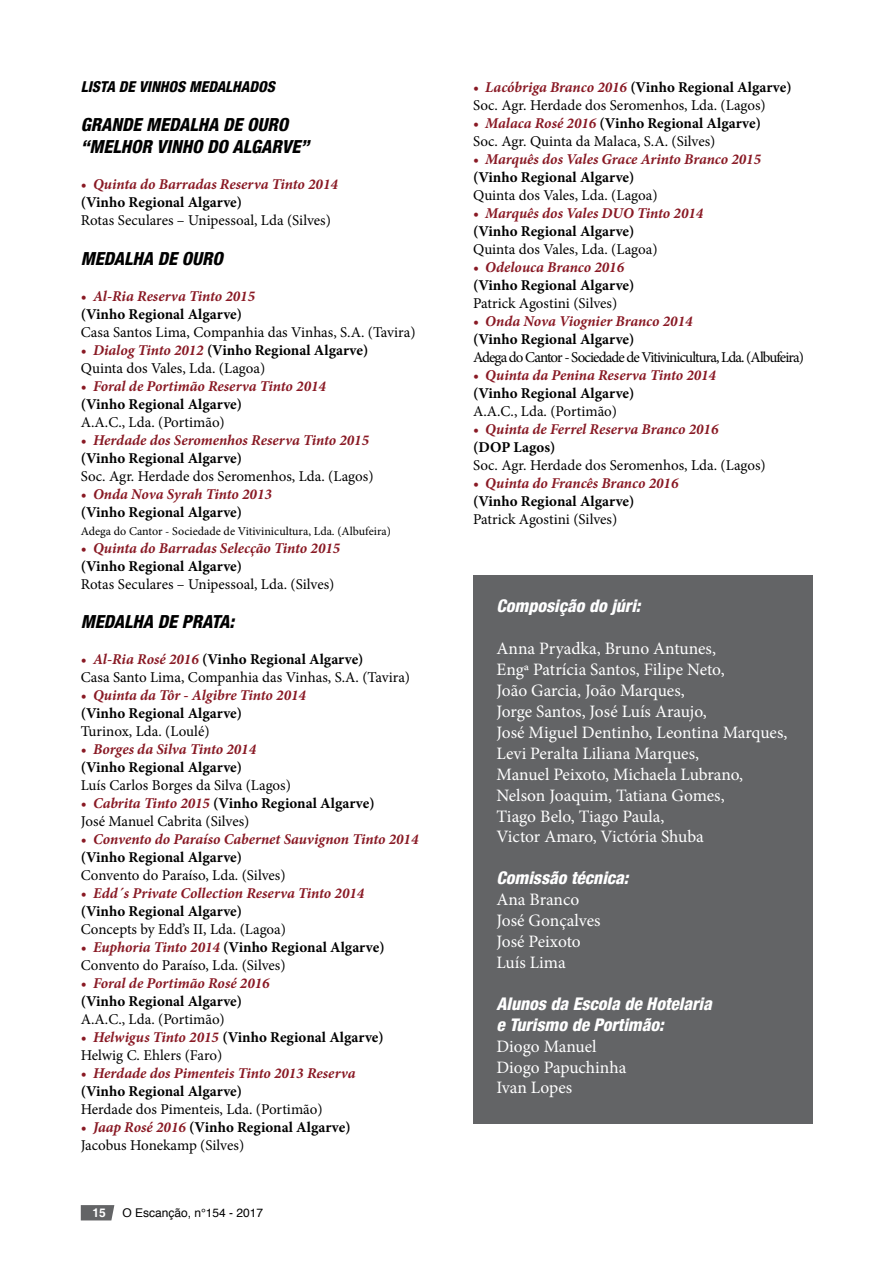
<style>
.page{position:relative;width:893px;height:1263px;background:#fff}
.page>*{position:absolute;margin:0;border:0;box-sizing:border-box;transform-origin:0 0}
.t1{font:18px/21.6px "Helvetica 87 Cond Hvy Obl";color:#000}
.t2{font:17.4px/20.9px "Minion Pro";letter-spacing:-.005em;color:#fff}
.t3{font:17.4px/20.9px "Helvetica 87 Cond Hvy Obl";color:#fff}
.t4{font:15px/18px "Minion Pro";color:#000}
.t5{font:italic 700 15px "Minion Pro";color:#891924}
.t6{font:700 15px/18px "Minion Pro";color:#000}
.t7{font:15px "Minion Pro";letter-spacing:-.06em;color:#000}
.t8{font:15px "Helvetica 87 Cond Hvy Obl";color:#000}
.t9{font:12px "Minion Pro";color:#000}
.t10{font:12px "Helvetica";color:#000}
.t11{font:700 12px "Helvetica";color:#fff}
.s1{font-weight:700;font-style:italic;color:#891924}
.s2{font-weight:700}
.s3{font-style:italic;color:#891924}
.s4{font-weight:400}
</style>
<div class="page">
<svg style="left:81px;top:1205px;width:33px;height:15px"></svg>
<div style="left:473px;top:575px;width:339px;height:549px;background:#636466"></div>
<p class="t8" style="left:81px;top:77px;width:195px">LISTA DE VINHOS MEDALHADOS</p>
<p class="t1" style="left:81px;top:114px;width:230px">GRANDE MEDALHA DE OURO “MELHOR VINHO DO ALGARVE”</p>
<p class="t5" style="left:81px;top:173px;width:259px">• Quinta do Barradas Reserva Tinto 2014</p>
<p class="t6" style="left:81px;top:193px;width:163px">(Vinho Regional Algarve)</p>
<p class="t4" style="left:81px;top:211px;width:252px">Rotas Seculares – Unipessoal, Lda (Silves)</p>
<p class="t1" style="left:81px;top:247px;width:144px">MEDALHA DE OURO</p>
<p class="t5" style="left:81px;top:285px;width:176px">• Al-Ria Reserva Tinto 2015</p>
<p class="t6" style="left:81px;top:305px;width:163px">(Vinho Regional Algarve)</p>
<p class="t4" style="left:81px;top:323px;width:336px">Casa Santos Lima, Companhia das Vinhas, S.A. (Tavira)</p>
<p class="t4" style="left:81px;top:341px;width:289px"><span class="s1">• Dialog Tinto 2012</span> <span class="s2">(Vinho Regional Algarve)<br></span>Quinta dos Vales, Lda. (Lagoa)</p>
<p class="t5" style="left:81px;top:375px;width:247px">• Foral de Portimão Reserva Tinto 2014</p>
<p class="t6" style="left:81px;top:395px;width:163px">(Vinho Regional Algarve)</p>
<p class="t4" style="left:81px;top:413px;width:146px">A.A.C., Lda. (Portimão)</p>
<p class="t5" style="left:81px;top:429px;width:290px">• Herdade dos Seromenhos Reserva Tinto 2015</p>
<p class="t6" style="left:81px;top:449px;width:163px">(Vinho Regional Algarve)</p>
<p class="t4" style="left:81px;top:467px;width:294px">Soc. Agr. Herdade dos Seromenhos, Lda. (Lagos)</p>
<p class="t5" style="left:81px;top:483px;width:193px">• Onda Nova Syrah Tinto 2013</p>
<p class="t6" style="left:81px;top:503px;width:163px">(Vinho Regional Algarve)</p>
<p class="t9" style="left:81px;top:523px;width:312px">Adega do Cantor - Sociedade de Vitivinicultura, Lda. (Albufeira)</p>
<p class="t5" style="left:81px;top:537px;width:261px">• Quinta do Barradas Selecção Tinto 2015</p>
<p class="t6" style="left:81px;top:557px;width:163px">(Vinho Regional Algarve)</p>
<p class="t4" style="left:81px;top:575px;width:255px">Rotas Seculares – Unipessoal, Lda. (Silves)</p>
<p class="t1" style="left:81px;top:611px;width:155px">MEDALHA DE PRATA:</p>
<p class="t4" style="left:81px;top:650px;width:331px"><span class="s1">• Al-Ria Rosé 2016</span> <span class="s2">(Vinho Regional Algarve)<br></span>Casa Santo Lima, Companhia das Vinhas, S.A. (Tavira)</p>
<p class="t5" style="left:81px;top:685px;width:227px">• Quinta da Tôr - Algibre Tinto 2014</p>
<p class="t6" style="left:81px;top:704px;width:163px">(Vinho Regional Algarve)</p>
<p class="t4" style="left:81px;top:722px;width:130px">Turinox, Lda. (Loulé)</p>
<p class="t5" style="left:81px;top:739px;width:177px">• Borges da Silva Tinto 2014</p>
<p class="t6" style="left:81px;top:758px;width:163px">(Vinho Regional Algarve)</p>
<p class="t4" style="left:81px;top:776px;width:212px">Luís Carlos Borges da Silva (Lagos)</p>
<p class="t4" style="left:81px;top:794px;width:295px"><span class="s1">• Cabrita Tinto 2015</span> <span class="s2">(Vinho Regional Algarve)<br></span>José Manuel Cabrita (Silves)</p>
<p class="t5" style="left:81px;top:829px;width:339px">• Convento do Paraíso Cabernet Sauvignon Tinto 2014</p>
<p class="t6" style="left:81px;top:848px;width:163px">(Vinho Regional Algarve)</p>
<p class="t4" style="left:81px;top:866px;width:206px">Convento do Paraíso, Lda. (Silves)</p>
<p class="t5" style="left:81px;top:883px;width:285px">• Edd´s Private Collection Reserva Tinto 2014</p>
<p class="t6" style="left:81px;top:902px;width:163px">(Vinho Regional Algarve)</p>
<p class="t4" style="left:81px;top:920px;width:207px">Concepts by Edd’s II, Lda. (Lagoa)</p>
<p class="t4" style="left:81px;top:938px;width:305px"><span class="s1">• Euphoria Tinto 2014</span> <span class="s2">(Vinho Regional Algarve)<br></span>Convento do Paraíso, Lda. (Silves)</p>
<p class="t5" style="left:81px;top:973px;width:190px">• Foral de Portimão Rosé 2016</p>
<p class="t6" style="left:81px;top:992px;width:163px">(Vinho Regional Algarve)</p>
<p class="t4" style="left:81px;top:1010px;width:146px">A.A.C., Lda. (Portimão)</p>
<p class="t6" style="left:81px;top:1028px;width:304px"><span class="s3">• Helwigus Tinto 2015</span> (Vinho Regional Algarve)<br><span class="s4">Helwig C. Ehlers (Faro)</span></p>
<p class="t5" style="left:81px;top:1063px;width:276px">• Herdade dos Pimenteis Tinto 2013 Reserva</p>
<p class="t6" style="left:81px;top:1082px;width:163px">(Vinho Regional Algarve)</p>
<p class="t4" style="left:81px;top:1100px;width:243px">Herdade dos Pimenteis, Lda. (Portimão)</p>
<p class="t4" style="left:81px;top:1118px;width:271px"><span class="s1">• Jaap Rosé 2016</span> <span class="s2">(Vinho Regional Algarve)<br></span>Jacobus Honekamp (Silves)</p>
<p class="t11" style="left:92px;top:1205px;width:15px">15</p>
<p class="t10" style="left:122px;top:1205px;width:142px">O Escanção, n°154 - 2017</p>
<p class="t4" style="left:473px;top:78px;width:320px"><span class="s1">• Lacóbriga Branco 2016</span> <span class="s2">(Vinho Regional Algarve)<br></span>Soc. Agr. Herdade dos Seromenhos, Lda. (Lagos)</p>
<p class="t4" style="left:473px;top:114px;width:289px"><span class="s1">• Malaca Rosé 2016</span> <span class="s2">(Vinho Regional Algarve)<br></span>Soc. Agr. Quinta da Malaca, S.A. (Silves)</p>
<p class="t5" style="left:473px;top:148px;width:290px">• Marquês dos Vales Grace Arinto Branco 2015</p>
<p class="t6" style="left:473px;top:168px;width:163px">(Vinho Regional Algarve)</p>
<p class="t4" style="left:473px;top:186px;width:186px">Quinta dos Vales, Lda. (Lagoa)</p>
<p class="t5" style="left:473px;top:202px;width:232px">• Marquês dos Vales DUO Tinto 2014</p>
<p class="t6" style="left:473px;top:222px;width:163px">(Vinho Regional Algarve)</p>
<p class="t4" style="left:473px;top:240px;width:186px">Quinta dos Vales, Lda. (Lagoa)</p>
<p class="t5" style="left:473px;top:256px;width:153px">• Odelouca Branco 2016</p>
<p class="t6" style="left:473px;top:276px;width:163px">(Vinho Regional Algarve)</p>
<p class="t4" style="left:473px;top:294px;width:146px">Patrick Agostini (Silves)</p>
<p class="t5" style="left:473px;top:310px;width:221px">• Onda Nova Viognier Branco 2014</p>
<p class="t6" style="left:473px;top:330px;width:163px">(Vinho Regional Algarve)</p>
<p class="t7" style="left:473px;top:347px;width:332px">Adega do Cantor - Sociedade de Vitivinicultura, Lda. (Albufeira)</p>
<p class="t5" style="left:473px;top:364px;width:244px">• Quinta da Penina Reserva Tinto 2014</p>
<p class="t6" style="left:473px;top:384px;width:163px">(Vinho Regional Algarve)</p>
<p class="t4" style="left:473px;top:402px;width:146px">A.A.C., Lda. (Portimão)</p>
<p class="t5" style="left:473px;top:418px;width:247px">• Quinta de Ferrel Reserva Branco 2016</p>
<p class="t6" style="left:473px;top:438px;width:84px">(DOP Lagos)</p>
<p class="t4" style="left:473px;top:456px;width:294px">Soc. Agr. Herdade dos Seromenhos, Lda. (Lagos)</p>
<p class="t5" style="left:473px;top:472px;width:207px">• Quinta do Francês Branco 2016</p>
<p class="t6" style="left:473px;top:492px;width:163px">(Vinho Regional Algarve)</p>
<p class="t4" style="left:473px;top:510px;width:146px">Patrick Agostini (Silves)</p>
<p class="t3" style="left:496px;top:595px;width:146px">Composição do júri:</p>
<p class="t2" style="left:496px;top:638px;width:292px">Anna Pryadka, Bruno Antunes,<br>Engª Patrícia Santos, Filipe Neto,<br>João Garcia, João Marques,<br>Jorge Santos, José Luís Araujo,<br>José Miguel Dentinho, Leontina Marques,<br>Levi Peralta Liliana Marques,<br>Manuel Peixoto, Michaela Lubrano,<br>Nelson Joaquim, Tatiana Gomes,<br>Tiago Belo, Tiago Paula,<br>Victor Amaro, Victória Shuba</p>
<p class="t3" style="left:496px;top:867px;width:134px">Comissão técnica:</p>
<p class="t2" style="left:496px;top:889px;width:106px">Ana Branco<br>José Gonçalves<br>José Peixoto<br>Luís Lima</p>
<p class="t3" style="left:496px;top:993px;width:217px">Alunos da Escola de Hotelaria e Turismo de Portimão:</p>
<p class="t2" style="left:496px;top:1036px;width:131px">Diogo Manuel<br>Diogo Papuchinha<br>Ivan Lopes</p>
</div>
